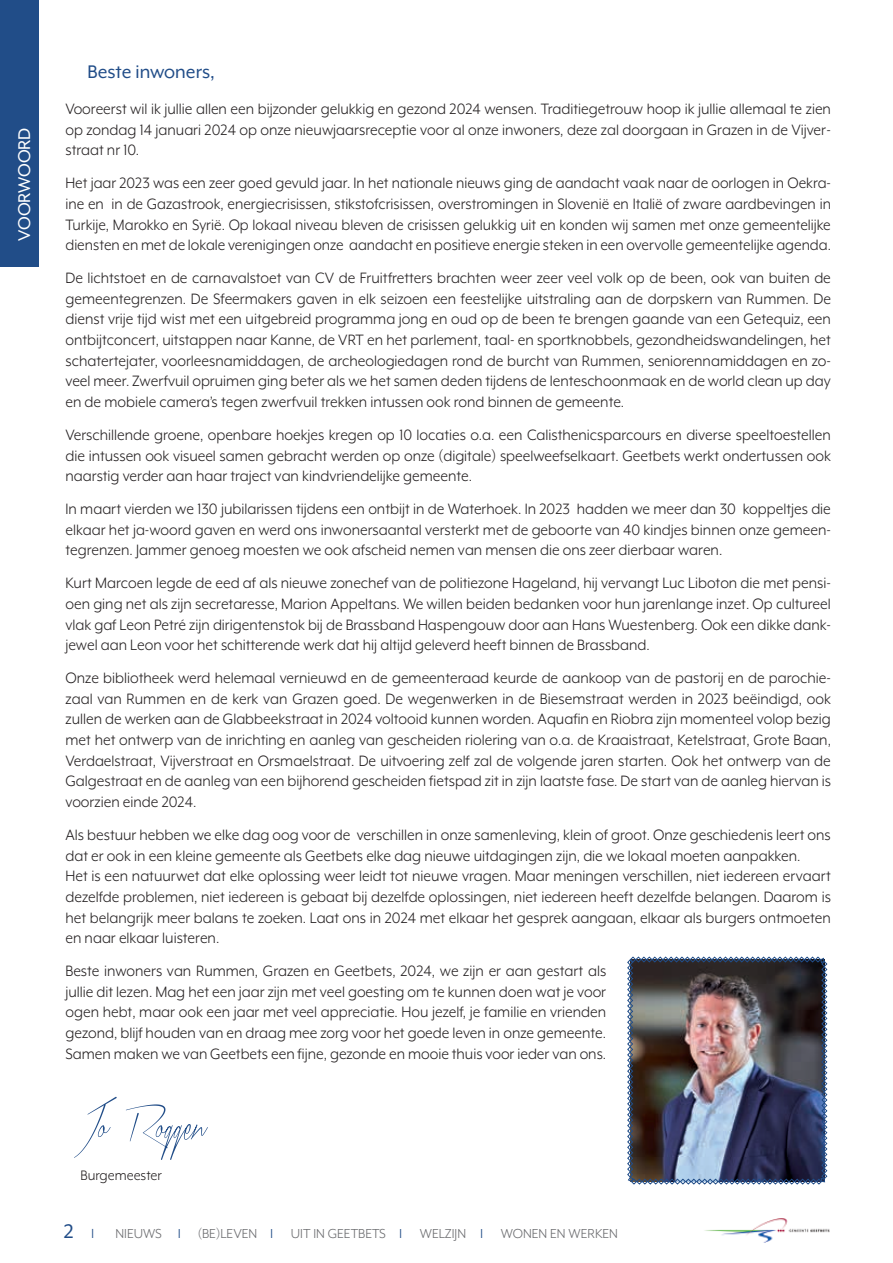
<style>
.page{position:relative;width:893px;height:1263px;background:#fff}
.page>*{position:absolute;margin:0;border:0;box-sizing:border-box;transform-origin:0 0}
.t1{font:22.5px "Mr Eaves XL Mod OT";color:#214d88}
.t2{font:21px "Mr Eaves XL Mod OT";color:#214d88}
.t3{font:19.5px "Mr Eaves XL Mod OT";color:#fff}
.t4{font:17.25px/20.7px "Mr Eaves XL Mod OT";color:#231f20;text-align:justify;scale:.96 1}
.t5{font:17.25px/20.7px "Mr Eaves XL Mod OT";color:#231f20;text-align:justify;scale:.95 1}
.t6{font:15.75px "Mr Eaves XL Mod OT";color:#231f20;scale:.96 1}
.t7{font:15px "Mr Eaves XL Mod OT";color:#6c6d70}
.s1{color:#214d88}
</style>
<div class="page">
<div style="left:0;top:0;width:38px;height:266px;background:#214d88"></div>
<img style="left:704px;top:1218px;width:126px;height:25px">
<svg style="left:74px;top:1097px;width:134px;height:63px"></svg>
<img style="left:627px;top:956px;width:200px;height:229px">
<p class="t3" style="left:14px;top:241px;width:115px;rotate:-90deg">VOORWOORD</p>
<p class="t2" style="left:88px;top:61px;width:129px">Beste inwoners,</p>
<p class="t4" style="left:65px;top:98px;width:799px">Vooreerst wil ik jullie allen een bijzonder gelukkig en gezond 2024 wensen. Traditiegetrouw hoop ik jullie allemaal te zien op zondag 14 januari 2024 op onze nieuwjaarsreceptie voor al onze inwoners, deze zal doorgaan in Grazen in de Vijver&shy;straat nr 10.</p>
<p class="t5" style="left:65px;top:173px;width:807px">Het jaar 2023 was een zeer goed gevuld jaar. In het nationale nieuws ging de aandacht vaak naar de oorlogen in Oekra&shy;ïne en in de Gazastrook, energiecrisissen, stikstofcrisissen, overstromingen in Slovenië en Italië of zware aardbevingen in Turkije, Marokko en Syrië. Op lokaal niveau bleven de crisissen gelukkig uit en konden wij samen met onze gemeentelijke diensten en met de lokale verenigingen onze aandacht en positieve energie steken in een overvolle gemeentelijke agenda.</p>
<p class="t4" style="left:65px;top:267px;width:799px">De lichtstoet en de carnavalstoet van CV de Fruitfretters brachten weer zeer veel volk op de been, ook van buiten de gemeentegrenzen. De Sfeermakers gaven in elk seizoen een feestelijke uitstraling aan de dorpskern van Rummen. De dienst vrije tijd wist met een uitgebreid programma jong en oud op de been te brengen gaande van een Getequiz, een ontbijtconcert, uitstappen naar Kanne, de VRT en het parlement, taal- en sportknobbels, gezondheidswandelingen, het schatertejater, voorleesnamiddagen, de archeologiedagen rond de burcht van Rummen, seniorennamiddagen en zo&shy;veel meer. Zwerfvuil opruimen ging beter als we het samen deden tijdens de lenteschoonmaak en de world clean up day en de mobiele camera’s tegen zwerfvuil trekken intussen ook rond binnen de gemeente.</p>
<p class="t4" style="left:65px;top:424px;width:799px">Verschillende groene, openbare hoekjes kregen op 10 locaties o.a. een Calisthenicsparcours en diverse speeltoestellen die intussen ook visueel samen gebracht werden op onze (digitale) speelweefselkaart. Geetbets werkt ondertussen ook naarstig verder aan haar traject van kindvriendelijke gemeente.</p>
<p class="t4" style="left:65px;top:498px;width:799px">In maart vierden we 130 jubilarissen tijdens een ontbijt in de Waterhoek. In 2023 hadden we meer dan 30 koppeltjes die elkaar het ja-woord gaven en werd ons inwonersaantal versterkt met de geboorte van 40 kindjes binnen onze gemeen&shy;tegrenzen. Jammer genoeg moesten we ook afscheid nemen van mensen die ons zeer dierbaar waren.</p>
<p class="t4" style="left:65px;top:572px;width:799px">Kurt Marcoen legde de eed af als nieuwe zonechef van de politiezone Hageland, hij vervangt Luc Liboton die met pensi&shy;oen ging net als zijn secretaresse, Marion Appeltans. We willen beiden bedanken voor hun jarenlange inzet. Op cultureel vlak gaf Leon Petré zijn dirigentenstok bij de Brassband Haspengouw door aan Hans Wuestenberg. Ook een dikke dank&shy;jewel aan Leon voor het schitterende werk dat hij altijd geleverd heeft binnen de Brassband.</p>
<p class="t4" style="left:65px;top:667px;width:799px">Onze bibliotheek werd helemaal vernieuwd en de gemeenteraad keurde de aankoop van de pastorij en de parochie&shy;zaal van Rummen en de kerk van Grazen goed. De wegenwerken in de Biesemstraat werden in 2023 beëindigd, ook zullen de werken aan de Glabbeekstraat in 2024 voltooid kunnen worden. Aquafin en Riobra zijn momenteel volop bezig met het ontwerp van de inrichting en aanleg van gescheiden riolering van o.a. de Kraaistraat, Ketelstraat, Grote Baan, Verdaelstraat, Vijverstraat en Orsmaelstraat. De uitvoering zelf zal de volgende jaren starten. Ook het ontwerp van de Galgestraat en de aanleg van een bijhorend gescheiden fietspad zit in zijn laatste fase. De start van de aanleg hiervan is voorzien einde 2024.</p>
<p class="t4" style="left:65px;top:824px;width:799px;text-align:left">Als bestuur hebben we elke dag oog voor de verschillen in onze samenleving, klein of groot. Onze geschiedenis leert ons dat er ook in een kleine gemeente als Geetbets elke dag nieuwe uitdagingen zijn, die we lokaal moeten aanpakken.<br>Het is een natuurwet dat elke oplossing weer leidt tot nieuwe vragen. Maar meningen verschillen, niet iedereen ervaart dezelfde problemen, niet iedereen is gebaat bij dezelfde oplossingen, niet iedereen heeft dezelfde belangen. Daarom is het belangrijk meer balans te zoeken. Laat ons in 2024 met elkaar het gesprek aangaan, elkaar als burgers ontmoeten en naar elkaar luisteren.</p>
<p class="t4" style="left:65px;top:960px;width:565px">Beste inwoners van Rummen, Grazen en Geetbets, 2024, we zijn er aan gestart als jullie dit lezen. Mag het een jaar zijn met veel goesting om te kunnen doen wat je voor ogen hebt, maar ook een jaar met veel appreciatie. Hou jezelf, je familie en vrienden gezond, blijf houden van en draag mee zorg voor het goede leven in onze gemeente.<br>Samen maken we van Geetbets een fijne, gezonde en mooie thuis voor ieder van ons.</p>
<p class="t6" style="left:80px;top:1167px;width:86px">Burgemeester</p>
<h1 class="t1" style="left:64px;top:1219px;width:11px">2</h1>
<p class="t7" style="left:115px;top:1225px;width:48px">NIEUWS</p>
<p class="t7" style="left:179px;top:1225px;width:441px"><span class="s1">❘</span> (BE)LEVEN <span class="s1">❘</span> UIT IN GEETBETS <span class="s1">❘</span> WELZIJN <span class="s1">❘</span> WONEN EN WERKEN</p>
</div>
